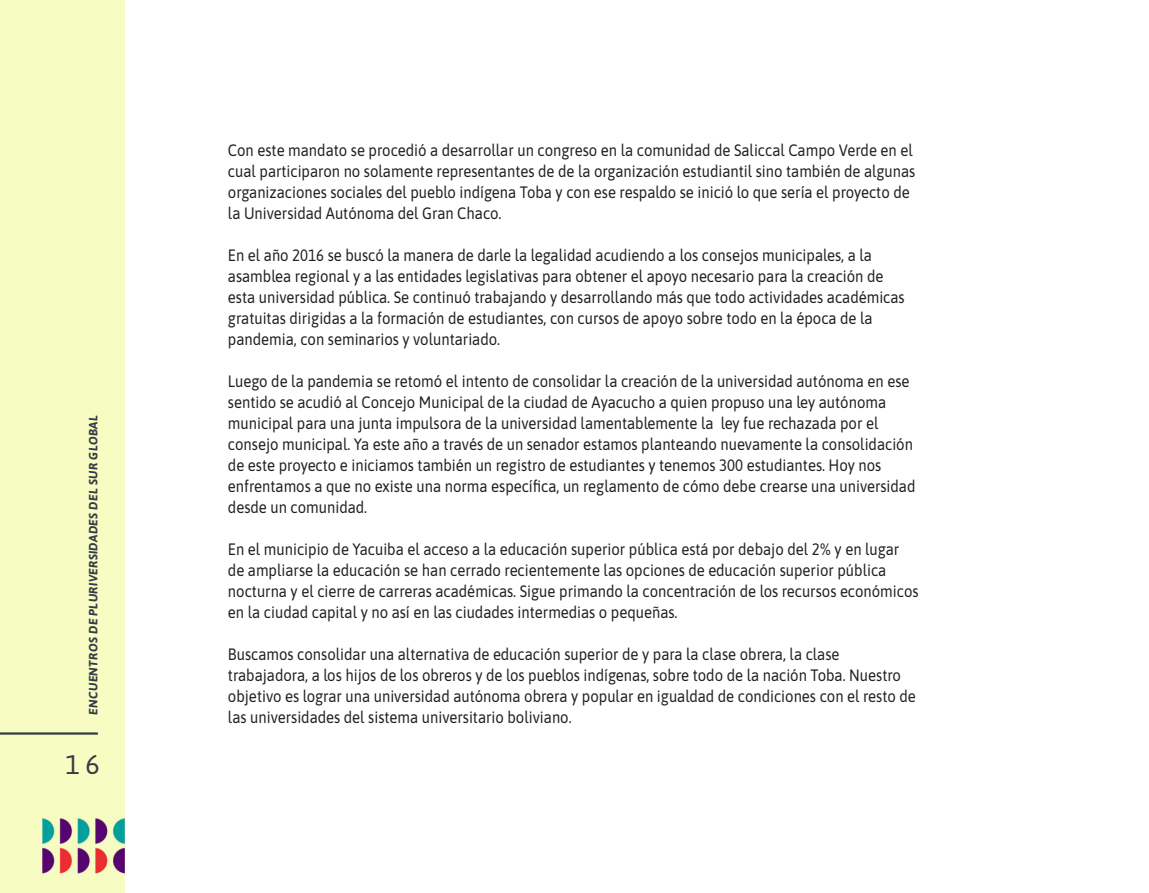
<style>
.page{position:relative;width:1149px;height:893px;background:#fff}
.page>*{position:absolute;margin:0;border:0;box-sizing:border-box;transform-origin:0 0}
.t1{font:27px "Asap";color:#363c47}
.Texto_sin_sangria{font:16.5px/21px "Asap";color:#231f20;scale:.9 1}
.t2{font:italic 700 12px "Asap";letter-spacing:.02em;color:#363c47}
</style>
<div class="page">
<div style="left:0;top:0;width:125px;height:893px;background:#f7fcc2"></div>
<hr style="left:0;top:732px;width:98px;height:3px;background:#363c47">
<p class="t2" style="left:85px;top:715px;width:301px;rotate:-90deg">ENCUENTROS DE PLURIVERSIDADES DEL SUR GLOBAL</p>
<h1 class="t1" style="left:65px;top:746px;width:36px">16</h1>
<p class="Texto_sin_sangria" style="left:228px;top:139px;width:765px">Con este mandato se procedió a desarrollar un congreso en la comunidad de Saliccal Campo Verde en el cual participaron no solamente representantes de de la organización estudiantil sino también de algunas organizaciones sociales del pueblo indígena Toba y con ese respaldo se inició lo que sería el proyecto de la Universidad Autónoma del Gran Chaco.</p>
<p class="Texto_sin_sangria" style="left:228px;top:244px;width:753px">En el año 2016 se buscó la manera de darle la legalidad acudiendo a los consejos municipales, a la asamblea regional y a las entidades legislativas para obtener el apoyo necesario para la creación de esta universidad pública. Se continuó trabajando y desarrollando más que todo actividades académicas gratuitas dirigidas a la formación de estudiantes, con cursos de apoyo sobre todo en la época de la pandemia, con seminarios y voluntariado.</p>
<p class="Texto_sin_sangria" style="left:228px;top:370px;width:765px">Luego de la pandemia se retomó el intento de consolidar la creación de la universidad autónoma en ese sentido se acudió al Concejo Municipal de la ciudad de Ayacucho a quien propuso una ley autónoma municipal para una junta impulsora de la universidad lamentablemente la ley fue rechazada por el consejo municipal. Ya este año a través de un senador estamos planteando nuevamente la consolidación de este proyecto e iniciamos también un registro de estudiantes y tenemos 300 estudiantes. Hoy nos enfrentamos a que no existe una norma específica, un reglamento de cómo debe crearse una universidad desde un comunidad.</p>
<p class="Texto_sin_sangria" style="left:228px;top:538px;width:768px">En el municipio de Yacuiba el acceso a la educación superior pública está por debajo del 2% y en lugar de ampliarse la educación se han cerrado recientemente las opciones de educación superior pública nocturna y el cierre de carreras académicas. Sigue primando la concentración de los recursos económicos en la ciudad capital y no así en las ciudades intermedias o pequeñas.</p>
<p class="Texto_sin_sangria" style="left:228px;top:643px;width:765px">Buscamos consolidar una alternativa de educación superior de y para la clase obrera, la clase trabajadora, a los hijos de los obreros y de los pueblos indígenas, sobre todo de la nación Toba. Nuestro objetivo es lograr una universidad autónoma obrera y popular en igualdad de condiciones con el resto de las universidades del sistema universitario boliviano.</p>
</div>
